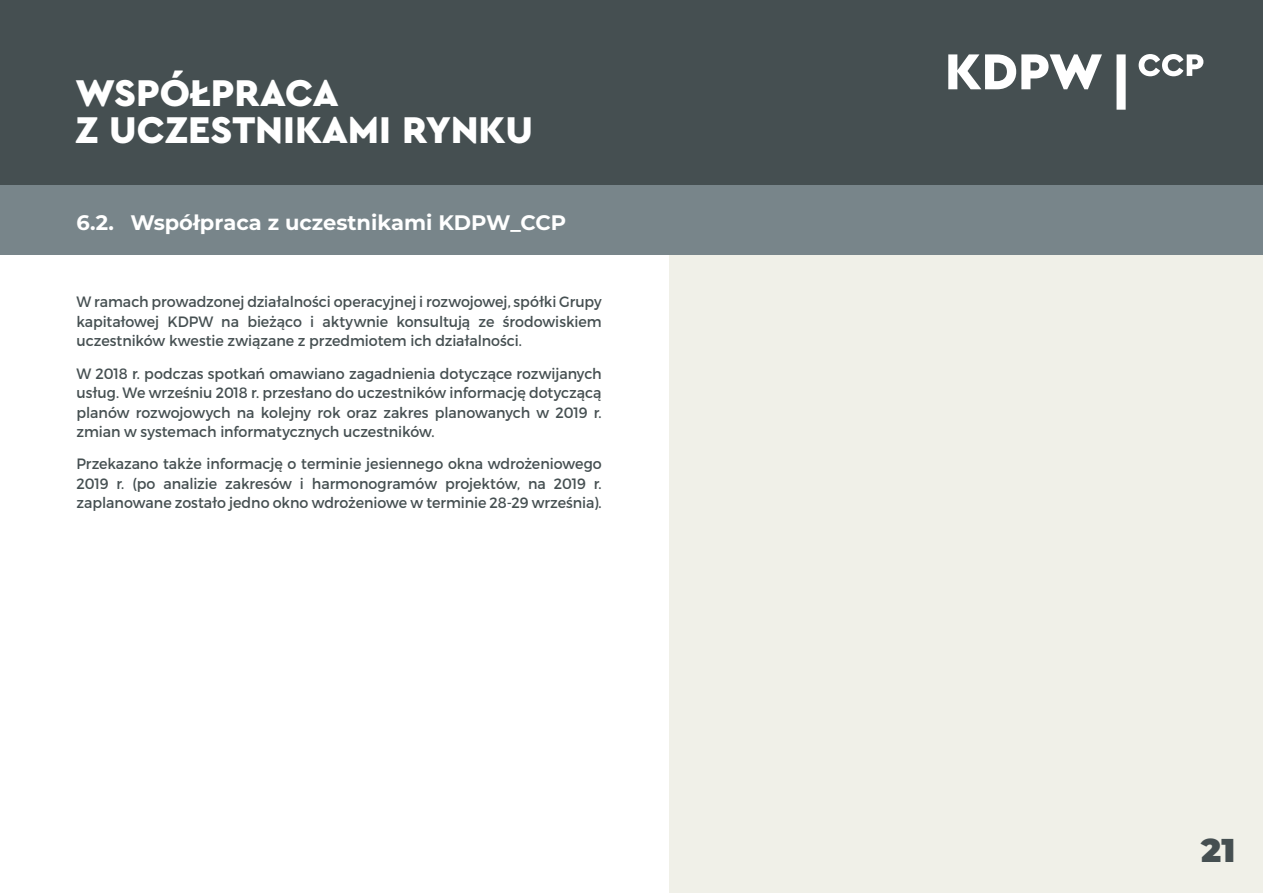
<style>
.page{position:relative;width:1263px;height:893px;background:#fff}
.page>*{position:absolute;margin:0;border:0;box-sizing:border-box;transform-origin:0 0}
.t1{font:900 39px/37.5px "Cera Basic";color:#fff}
.t2{font:900 33px "Montserrat";color:#454f51}
.t3{font:700 21px "Montserrat";color:#fff}
.t4{font:15px/19.5px "Montserrat";letter-spacing:-.005em;color:#454f51;text-align:justify;scale:.95 1}
</style>
<div class="page">
<div style="left:0;top:0;width:1263px;height:185px;background:#454f51"></div>
<div style="left:670px;top:255px;width:593px;height:638px;background:#f0f0e8"></div>
<div style="left:0;top:185px;width:1263px;height:70px;background:#78858a"></div>
<svg style="left:948px;top:54px;width:154px;height:35px"></svg>
<svg style="left:1116px;top:54px;width:87px;height:56px"></svg>
<h1 class="t1" style="left:75px;top:74px;width:459px">WSPÓŁPRACA<br>Z UCZESTNIKAMI RYNKU</h1>
<h3 class="t3" style="left:77px;top:207px;width:491px">6.2. Współpraca z uczestnikami KDPW_CCP</h3>
<p class="t4" style="left:77px;top:292px;width:554px">W ramach prowadzonej działalności operacyjnej i rozwojowej, spółki Grupy kapitałowej KDPW na bieżąco i aktywnie konsultują ze środowiskiem uczestników kwestie związane z przedmiotem ich działalności.</p>
<p class="t4" style="left:77px;top:363px;width:554px">W 2018 r. podczas spotkań omawiano zagadnienia dotyczące rozwijanych usług. We wrześniu 2018 r. przesłano do uczestników informację dotyczącą planów rozwojowych na kolejny rok oraz zakres planowanych w 2019 r. zmian w systemach informatycznych uczestników.</p>
<p class="t4" style="left:77px;top:454px;width:554px">Przekazano także informację o terminie jesiennego okna wdrożeniowego 2019 r. (po analizie zakresów i harmonogramów projektów, na 2019 r. zaplanowane zostało jedno okno wdrożeniowe w terminie 28-29 września).</p>
<h2 class="t2" style="left:1201px;top:826px;width:35px">21</h2>
</div>
